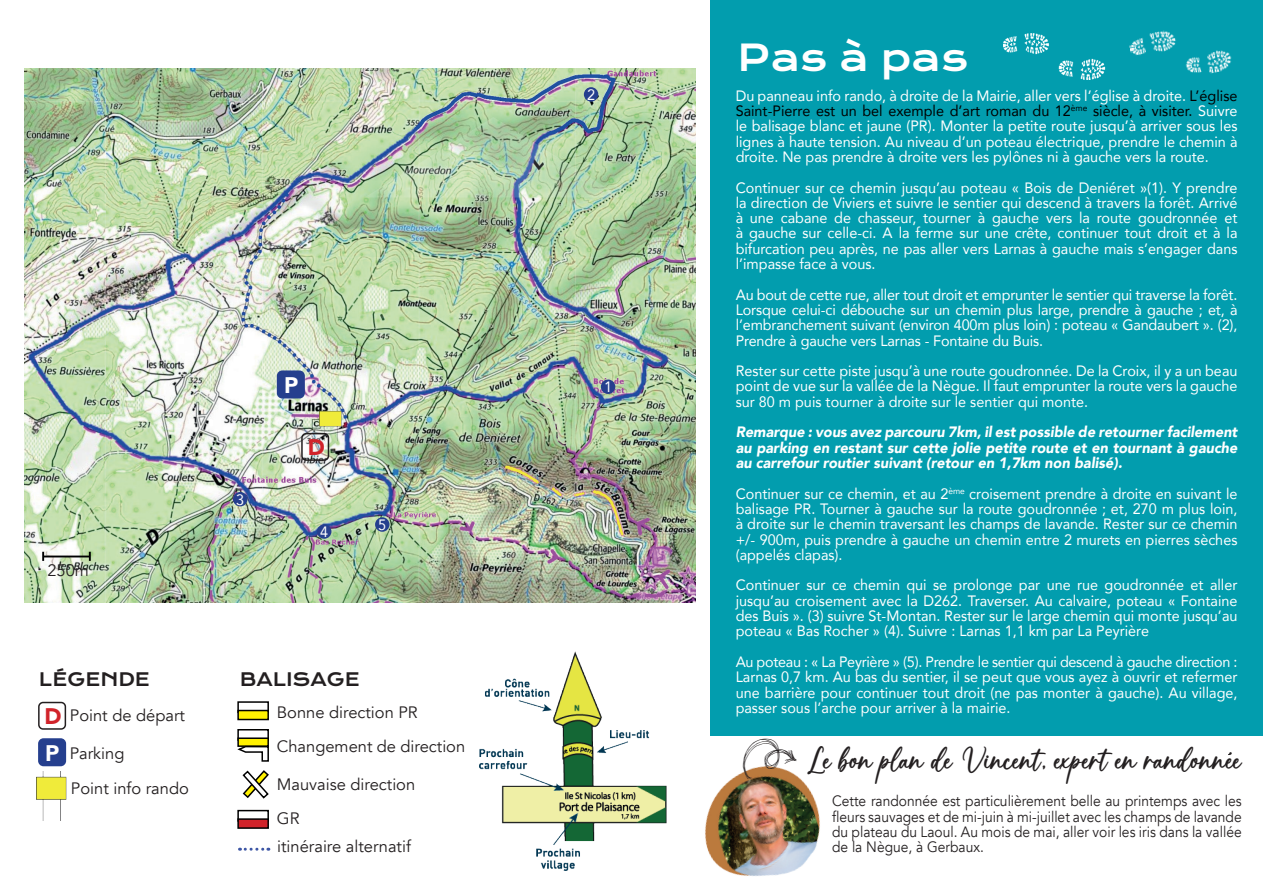
<style>
.page{position:relative;width:1263px;height:893px;background:#fff}
.page>*{position:absolute;margin:0;border:0;box-sizing:border-box;transform-origin:0 0}
.t1{font:37.5px "Manuela";color:#231f20;scale:.92 1}
.t2{font:36px "Krona One";color:#fff}
.t3{font:900 22.5px "Avenir";color:#d1232a}
.t4{font:900 22.5px "Avenir";color:#fff}
.t5{font:18px "Krona One";color:#231f20}
.t6{font:16.5px/33.9px "Avenir";color:#231f20}
.t7{font:15px/15.3px "Avenir";color:#fff;text-align:justify;scale:.96 1}
.t8{font:15px/15.3px "Avenir";color:#231f20;text-align:justify;scale:.92 1}
.t9{font:italic 900 15px/15.3px "Avenir";color:#fff;text-align:justify;scale:.96 1}
.s1{font-weight:900;font-size:22.5px;color:#fff}
.s2{color:#000}
</style>
<div class="page">
<img style="left:25px;top:68px;width:671px;height:534px">
<div style="left:710px;top:0;width:553px;height:735px;background:#029dae"></div>
<img style="left:37px;top:772px;width:30px;height:48px">
<img style="left:480px;top:651px;width:186px;height:219px">
<svg style="left:237px;top:701px;width:32px;height:9px"></svg>
<div style="left:237px;top:710px;width:32px;height:10px;background:#fff101;border:2px solid #000"></div>
<div style="left:237px;top:729px;width:32px;height:12px;background:#fff;border:2px solid #000"></div>
<div style="left:237px;top:737px;width:32px;height:10px;background:#fff101;border:2px solid #000"></div>
<svg style="left:237px;top:745px;width:32px;height:17px"></svg>
<svg style="left:242px;top:770px;width:27px;height:29px"></svg>
<img style="left:364px;top:117px;width:258px;height:80px">
<img style="left:320px;top:408px;width:21px;height:33px">
<div style="left:237px;top:810px;width:32px;height:12px;background:#fff;border:2px solid #000"></div>
<div style="left:237px;top:818px;width:32px;height:11px;background:#d1232a;border:2px solid #000"></div>
<img style="left:705px;top:735px;width:151px;height:141px">
<div style="left:38px;top:738px;width:28px;height:28px;background:#253f8e;border-radius:5px"></div>
<img style="left:1004px;top:34px;width:45px;height:21px">
<img style="left:1058px;top:58px;width:48px;height:22px">
<img style="left:1129px;top:30px;width:47px;height:26px">
<img style="left:1185px;top:50px;width:47px;height:24px">
<div style="left:38px;top:702px;width:28px;height:28px;border:2px solid #231f20;border-radius:4px"></div>
<div style="left:301px;top:433px;width:28px;height:28px;border:2px solid #231f20;border-radius:4px"></div>
<div style="left:277px;top:370px;width:28px;height:28px;background:#253f8e;border-radius:5px"></div>
<svg style="left:239px;top:848px;width:30px;height:3px"></svg>
<div style="left:601px;top:379px;width:14px;height:15px;background:#253f8e;border-radius:50%"></div>
<div style="left:584px;top:87px;width:14px;height:15px;background:#253f8e;border-radius:50%"></div>
<div style="left:233px;top:492px;width:14px;height:14px;background:#253f8e;border-radius:50%"></div>
<div style="left:317px;top:524px;width:14px;height:15px;background:#253f8e;border-radius:50%"></div>
<div style="left:375px;top:517px;width:14px;height:15px;background:#253f8e;border-radius:50%"></div>
<svg style="left:740px;top:735px;width:58px;height:45px"></svg>
<p class="t6" style="left:47px;top:553px;width:43px">250m</p>
<p class="t5" style="left:39px;top:668px;width:112px">LÉGENDE</p>
<h3 class="t3" style="left:45px;top:697px;width:19px">D</h3>
<p class="t6" style="left:70px;top:699px;width:117px">Point de départ</p>
<p class="t6" style="left:45px;top:736px;width:81px"><span class="s1">P</span> Parking</p>
<p class="t6" style="left:71px;top:771px;width:119px">Point info rando</p>
<p class="t7" style="left:236px;top:492px;width:10px">3</p>
<h3 class="t4" style="left:284px;top:366px;width:16px">P</h3>
<h3 class="t3" style="left:308px;top:428px;width:19px">D</h3>
<p class="t7" style="left:320px;top:524px;width:10px">4</p>
<p class="t7" style="left:378px;top:517px;width:10px">5</p>
<p class="t5" style="left:240px;top:668px;width:121px">BALISAGE</p>
<p class="t6" style="left:277px;top:696px;width:190px">Bonne direction PR<br>Changement de direction</p>
<p class="t6" style="left:277px;top:767px;width:140px">Mauvaise direction<br>GR</p>
<p class="t6" style="left:277px;top:830px;width:135px">itinéraire alternatif</p>
<p class="t7" style="left:587px;top:87px;width:10px">2</p>
<p class="t7" style="left:604px;top:379px;width:10px">1</p>
<h2 class="t2" style="left:737px;top:35px;width:232px">Pas à pas</h2>
<p class="t7" style="left:736px;top:87px;width:524px">Du panneau info rando, à droite de la Mairie, aller vers l’église à droite. <span class="s2">L’église Saint-Pierre est un bel exemple d’art roman du 12</span><sup>ème</sup> <span class="s2">siècle, à visiter.</span> Suivre le balisage blanc et jaune (PR). Monter la petite route jusqu’à arriver sous les lignes à haute tension. Au niveau d’un poteau électrique, prendre le chemin à droite. Ne pas prendre à droite vers les pylônes ni à gauche vers la route.</p>
<p class="t7" style="left:736px;top:179px;width:524px">Continuer sur ce chemin jusqu’au poteau « Bois de Deniéret »(1). Y prendre la direction de Viviers et suivre le sentier qui descend à travers la forêt. Arrivé à une cabane de chasseur, tourner à gauche vers la route goudronnée et à gauche sur celle-ci. A la ferme sur une crête, continuer tout droit et à la bifurcation peu après, ne pas aller vers Larnas à gauche mais s’engager dans l’impasse face à vous.</p>
<p class="t7" style="left:736px;top:286px;width:524px">Au bout de cette rue, aller tout droit et emprunter le sentier qui traverse la forêt.<br>Lorsque celui-ci débouche sur un chemin plus large, prendre à gauche ; et, à l’embranchement suivant (environ 400m plus loin) : poteau « Gandaubert ». (2), Prendre à gauche vers Larnas - Fontaine du Buis.</p>
<p class="t7" style="left:736px;top:363px;width:524px">Rester sur cette piste jusqu’à une route goudronnée. De la Croix, il y a un beau point de vue sur la vallée de la Nègue. Il faut emprunter la route vers la gauche sur 80 m puis tourner à droite sur le sentier qui monte.</p>
<p class="t9" style="left:736px;top:424px;width:524px">Remarque : vous avez parcouru 7km, il est possible de retourner facilement au parking en restant sur cette jolie petite route et en tournant à gauche au carrefour routier suivant (retour en 1,7km non balisé).</p>
<p class="t7" style="left:736px;top:485px;width:524px">Continuer sur ce chemin, et au 2<sup>ème</sup> croisement prendre à droite en suivant le balisage PR. Tourner à gauche sur la route goudronnée ; et, 270 m plus loin, à droite sur le chemin traversant les champs de lavande. Rester sur ce chemin +/- 900m, puis prendre à gauche un chemin entre 2 murets en pierres sèches (appelés clapas).</p>
<p class="t7" style="left:736px;top:577px;width:524px">Continuer sur ce chemin qui se prolonge par une rue goudronnée et aller jusqu’au croisement avec la D262. Traverser. Au calvaire, poteau « Fontaine des Buis ». (3) suivre St-Montan. Rester sur le large chemin qui monte jusqu’au poteau « Bas Rocher » (4). Suivre : Larnas 1,1 km par La Peyrière</p>
<p class="t7" style="left:736px;top:654px;width:524px">Au poteau : « La Peyrière » (5). Prendre le sentier qui descend à gauche direction :<br>Larnas 0,7 km. Au bas du sentier, il se peut que vous ayez à ouvrir et refermer une barrière pour continuer tout droit (ne pas monter à gauche). Au village, passer sous l’arche pour arriver à la mairie.</p>
<h1 class="t1" style="left:806px;top:744px;width:475px">Le bon plan de Vincent, expert en randonnée</h1>
<p class="t8" style="left:832px;top:794px;width:447px">Cette randonnée est particulièrement belle au printemps avec les fleurs sauvages et de mi-juin à mi-juillet avec les champs de lavande du plateau du Laoul. Au mois de mai, aller voir les iris dans la vallée de la Nègue, à Gerbaux.</p>
</div>
